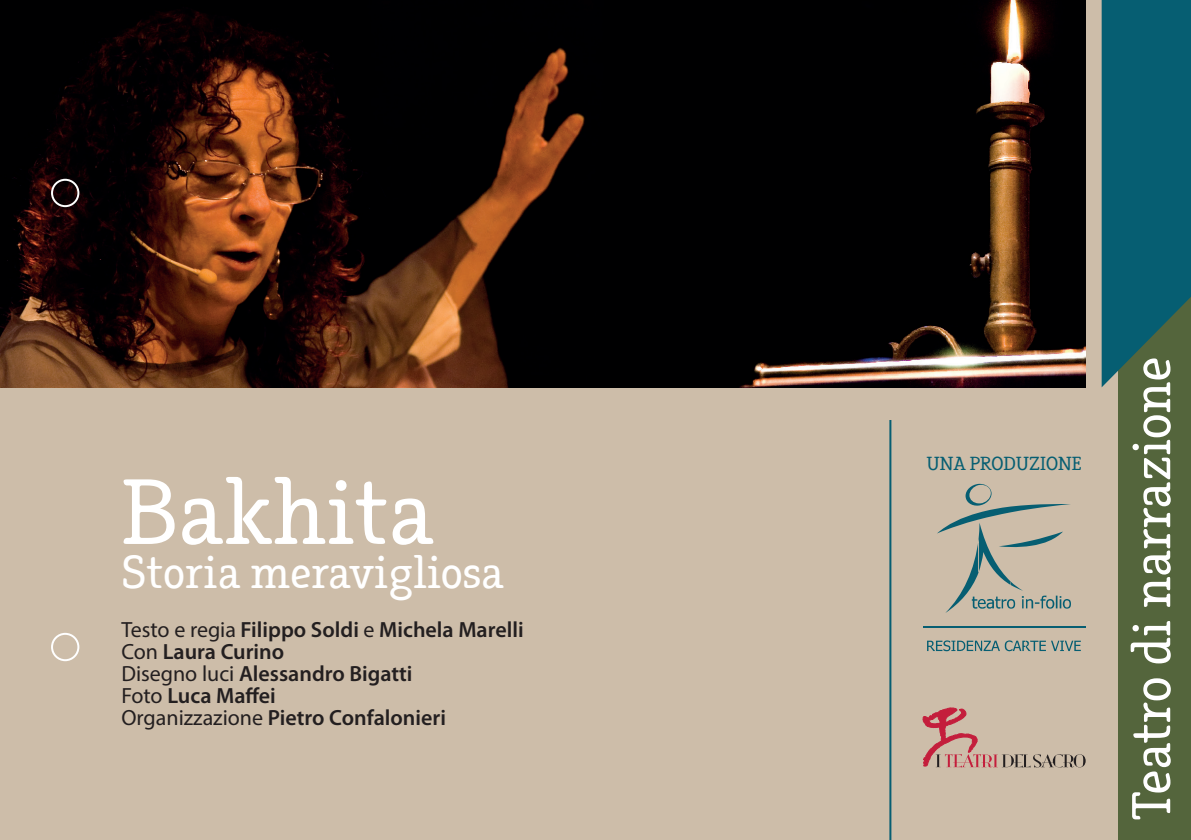
<style>
.page{position:relative;width:1191px;height:840px;background:#fff}
.page>*{position:absolute;margin:0;border:0;box-sizing:border-box;transform-origin:0 0}
.t1{font:88px "Efja";color:#fff}
.t2{font:52px "Efja";color:#fff}
.t3{font:44px "Efja";color:#fff}
.t4{font:600 22px/22px "Myriad Pro";color:#231f20}
.t5{font:18px "Efja";color:#065e72}
.s1{font-weight:400}
</style>
<div class="page">
<div style="left:0;top:0;width:1191px;height:839px;background:#cdbda9"></div>
<div style="left:1119px;top:0;width:72px;height:839px;background:#54653c"></div>
<svg style="left:1101px;top:0;width:90px;height:387px;background:#12606d"></svg>
<svg style="left:937px;top:483px;width:134px;height:129px"></svg>
<svg style="left:927px;top:640px;width:153px;height:11px"></svg>
<hr style="left:922px;top:625px;width:163px;height:2px;background:#065e72">
<hr style="left:889px;top:420px;width:2px;height:419px;background:#065e72">
<img style="left:0;top:0;width:1085px;height:387px">
<div style="left:51px;top:179px;width:28px;height:28px;border:2px solid #fff;border-radius:50%"></div>
<div style="left:51px;top:632px;width:28px;height:28px;border:2px solid #fff;border-radius:50%"></div>
<svg style="left:922px;top:707px;width:163px;height:60px"></svg>
<h1 class="t1" style="left:121px;top:459px;width:315px">Bakhita</h1>
<h3 class="t3" style="left:121px;top:545px;width:384px">Storia meravigliosa</h3>
<p class="t4" style="left:121px;top:618px;width:404px"><span class="s1">Testo e regia</span> Filippo Soldi <span class="s1">e</span> Michela Marelli<br><span class="s1">Con</span> Laura Curino<br><span class="s1">Disegno luci</span> Alessandro Bigatti<br><span class="s1">Foto</span> Luca Maffei<br><span class="s1">Organizzazione</span> Pietro Confalonieri</p>
<p class="t5" style="left:926px;top:452px;width:157px">UNA PRODUZIONE</p>
<h2 class="t2" style="left:1120px;top:819px;width:465px;rotate:-90deg">Teatro di narrazione</h2>
</div>
